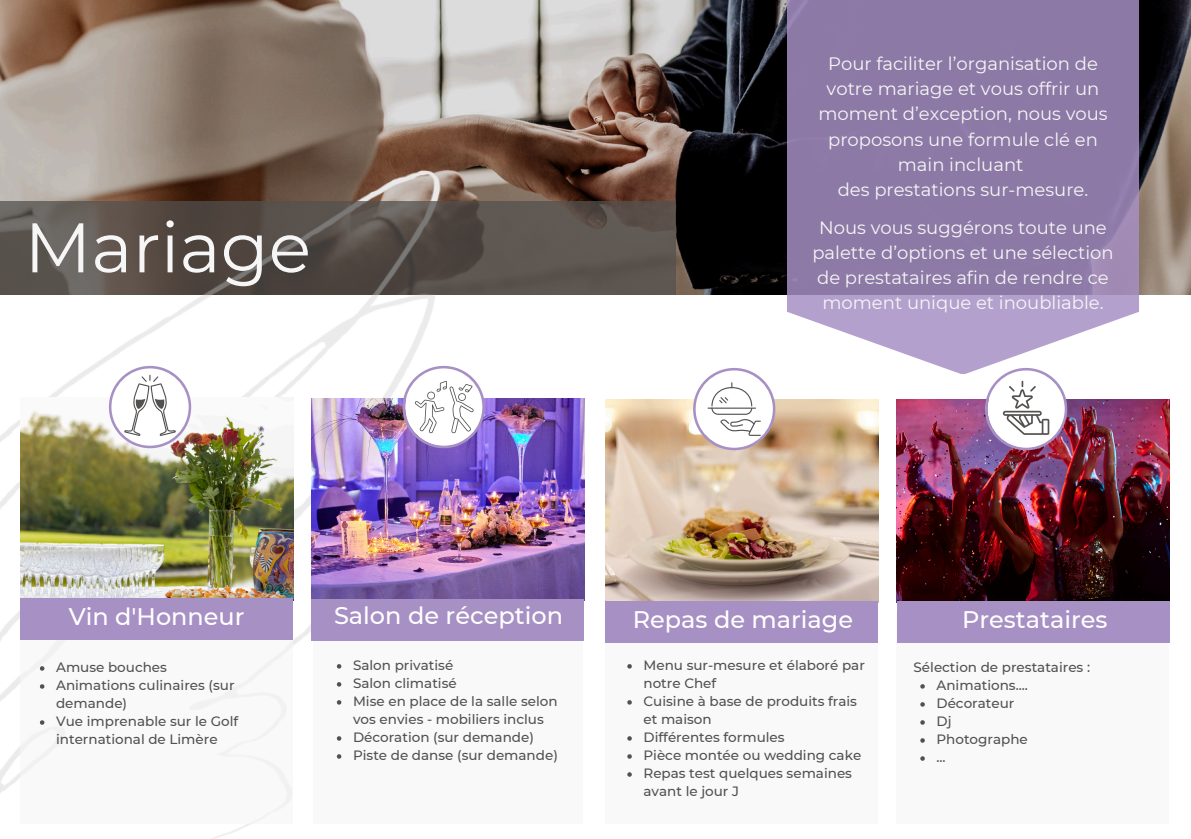
<style>
.page{position:relative;width:1191px;height:839px;background:#fff}
.page>*{position:absolute;margin:0;border:0;box-sizing:border-box;transform-origin:0 0}
.t1{font:70px "Montserrat";color:#f6f6f6}
.t2{font:500 24px "Montserrat";color:#fff}
.t3{font:18px/25px "Montserrat";color:#f6f6f6;text-align:center}
.t4{font:500 13.6px/18px "Montserrat";color:#53514f}
</style>
<div class="page">
<img style="left:618px;top:0;width:573px;height:295px">
<img style="left:0;top:0;width:618px;height:838px">
<img style="left:21px;top:397px;width:273px;height:203px">
<svg style="left:0;top:202px;width:675px;height:93px;background:#58504b"></svg>
<svg style="left:787px;top:0;width:352px;height:374px;background:#9b89b2"></svg>
<div style="left:20px;top:598px;width:273px;height:225px;background:#f6f6f6"></div>
<div style="left:21px;top:598px;width:272px;height:41px;background:#a790c4"></div>
<img style="left:312px;top:398px;width:273px;height:202px">
<div style="left:313px;top:610px;width:270px;height:213px;background:#f6f6f6"></div>
<div style="left:312px;top:599px;width:272px;height:41px;background:#a790c4"></div>
<img style="left:605px;top:399px;width:273px;height:203px">
<div style="left:605px;top:612px;width:273px;height:211px;background:#f6f6f6"></div>
<div style="left:605px;top:601px;width:272px;height:41px;background:#a790c4"></div>
<svg style="left:693px;top:368px;width:82px;height:82px"></svg>
<img style="left:897px;top:399px;width:273px;height:203px">
<div style="left:896px;top:612px;width:273px;height:211px;background:#f6f6f6"></div>
<div style="left:897px;top:601px;width:272px;height:41px;background:#a790c4"></div>
<svg style="left:985px;top:368px;width:82px;height:82px"></svg>
<svg style="left:403px;top:366px;width:82px;height:82px"></svg>
<svg style="left:109px;top:366px;width:82px;height:82px"></svg>
<svg style="left:40px;top:666px;width:4px;height:4px"></svg>
<svg style="left:40px;top:684px;width:4px;height:4px"></svg>
<svg style="left:40px;top:720px;width:4px;height:4px"></svg>
<svg style="left:337px;top:664px;width:4px;height:4px"></svg>
<svg style="left:337px;top:682px;width:4px;height:4px"></svg>
<svg style="left:337px;top:700px;width:4px;height:4px"></svg>
<svg style="left:337px;top:736px;width:4px;height:4px"></svg>
<svg style="left:337px;top:754px;width:4px;height:4px"></svg>
<svg style="left:627px;top:664px;width:5px;height:4px"></svg>
<svg style="left:627px;top:700px;width:5px;height:4px"></svg>
<svg style="left:627px;top:736px;width:5px;height:4px"></svg>
<svg style="left:627px;top:754px;width:5px;height:4px"></svg>
<svg style="left:627px;top:772px;width:5px;height:4px"></svg>
<svg style="left:920px;top:684px;width:5px;height:4px"></svg>
<svg style="left:920px;top:702px;width:5px;height:4px"></svg>
<svg style="left:920px;top:720px;width:5px;height:4px"></svg>
<svg style="left:920px;top:738px;width:5px;height:4px"></svg>
<svg style="left:920px;top:756px;width:5px;height:4px"></svg>
<p class="t1" style="left:24px;top:204px;width:288px">Mariage</p>
<p class="t3" style="left:818px;top:51px;width:291px">Pour faciliter l’organisation de votre mariage et vous offrir un moment d’exception, nous vous proposons une formule clé en main incluant<br>des prestations sur-mesure.</p>
<h2 class="t3" style="left:812px;top:215px;width:303px">Nous vous suggérons toute une palette d’options et une sélection de prestataires afin de rendre ce moment unique et inoubliable.</h2>
<p class="t2" style="left:334px;top:600px;width:231px">Salon de réception</p>
<p class="t2" style="left:69px;top:601px;width:177px">Vin d'Honneur</p>
<h2 class="t2" style="left:633px;top:604px;width:222px">Repas de mariage</h2>
<p class="t4" style="left:353px;top:655px;width:102px">Salon privatisé</p>
<p class="t4" style="left:353px;top:673px;width:105px">Salon climatisé</p>
<p class="t4" style="left:353px;top:691px;width:206px">Mise en place de la salle selon vos envies - mobiliers inclus</p>
<p class="t4" style="left:353px;top:728px;width:182px">Décoration (sur demande)</p>
<p class="t4" style="left:353px;top:746px;width:206px">Piste de danse (sur demande)</p>
<p class="t4" style="left:644px;top:655px;width:223px">Menu sur-mesure et élaboré par notre Chef</p>
<h3 class="t4" style="left:644px;top:691px;width:215px">Cuisine à base de produits frais et maison</h3>
<h3 class="t4" style="left:644px;top:728px;width:143px">Différentes formules</h3>
<p class="t4" style="left:644px;top:746px;width:219px">Pièce montée ou wedding cake</p>
<p class="t4" style="left:644px;top:764px;width:210px">Repas test quelques semaines avant le jour J</p>
<p class="t4" style="left:56px;top:658px;width:112px">Amuse bouches</p>
<p class="t4" style="left:56px;top:676px;width:180px">Animations culinaires (sur demande)</p>
<p class="t4" style="left:56px;top:712px;width:184px">Vue imprenable sur le Golf international de Limère</p>
<p class="t2" style="left:962px;top:604px;width:147px">Prestataires</p>
<p class="t4" style="left:914px;top:657px;width:178px">Sélection de prestataires :</p>
<h2 class="t4" style="left:937px;top:676px;width:93px">Animations....</h2>
<h2 class="t4" style="left:937px;top:694px;width:79px">Décorateur</h2>
<p class="t4" style="left:937px;top:712px;width:16px">Dj</p>
<p class="t4" style="left:937px;top:730px;width:93px">Photographe</p>
<p class="t4" style="left:937px;top:748px;width:11px">...</p>
</div>
